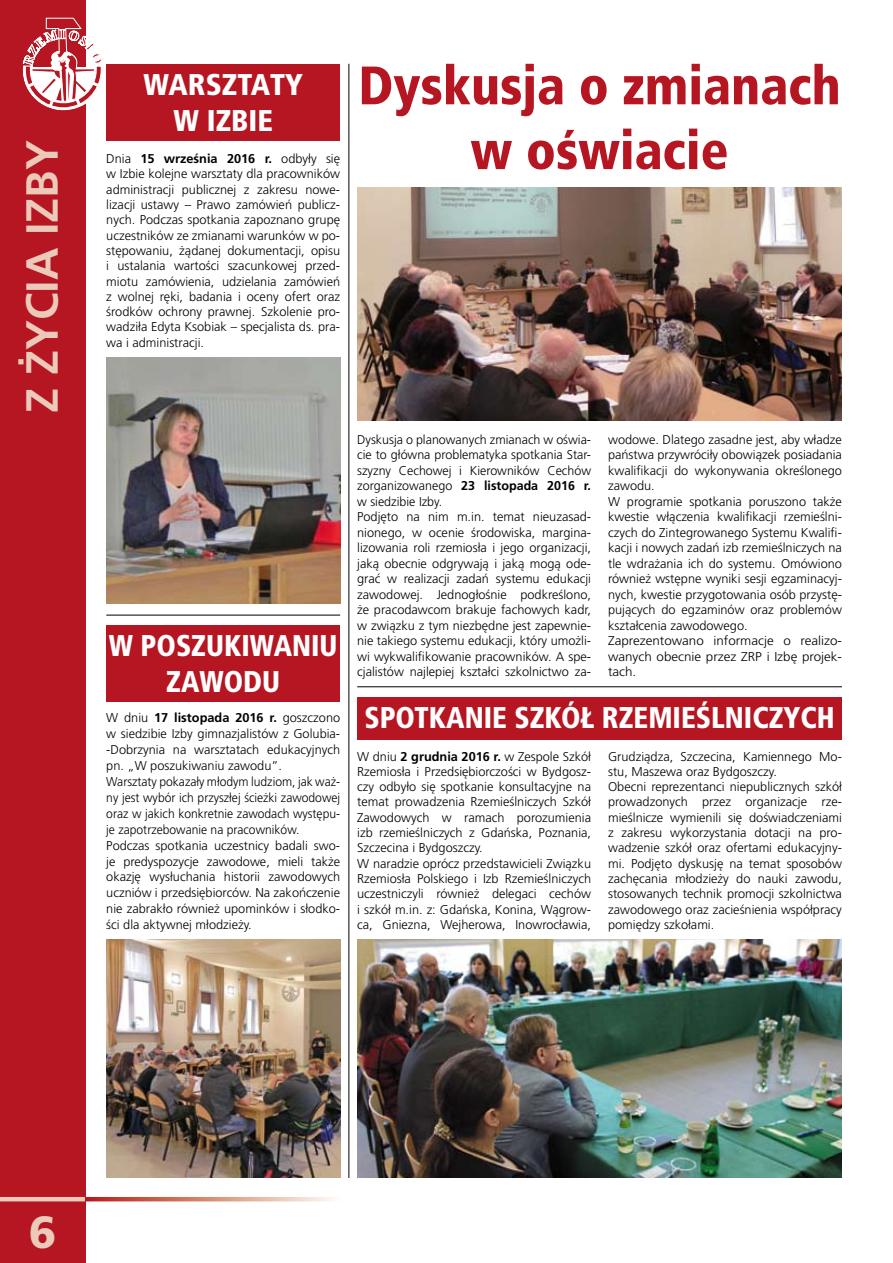
<style>
.page{position:relative;width:893px;height:1263px;background:#fff}
.page>*{position:absolute;margin:0;border:0;box-sizing:border-box;transform-origin:0 0}
.t1{font:900 condensed 54px/64.8px "Frutiger LTCE";color:#b51621;text-align:center}
.t2{font:700 45px "Frutiger CE";color:#eccaba}
.t3{font:900 45px "Frutiger CE";color:#eccaba}
.t4{font:900 condensed 30px/36px "Frutiger LTCE";color:#fff;text-align:center;scale:.95 1}
.t5{font:900 condensed 30px/36px "Frutiger LTCE";color:#fff;text-align:center}
.t6{font:300 12.75px/15.3px "Frutiger CE";color:#000}
.s1{font-weight:700}
</style>
<div class="page">
<div style="left:0;top:0;width:85px;height:1263px;background:#b51621"></div>
<hr style="left:0;top:1197px;width:85px;height:4px;background:#eccaba">
<svg style="left:85px;top:1197px;width:248px;height:4px"></svg>
<svg style="left:22px;top:18px;width:80px;height:93px"></svg>
<div style="left:357px;top:697px;width:485px;height:43px;background:#b51621"></div>
<hr style="left:357px;top:686px;width:485px;height:1px;background:#000">
<div style="left:106px;top:64px;width:234px;height:76px;background:#b51621"></div>
<hr style="left:349px;top:64px;width:1px;height:1114px;background:#000">
<img style="left:106px;top:357px;width:234px;height:247px">
<div style="left:106px;top:625px;width:234px;height:77px;background:#b51621"></div>
<hr style="left:106px;top:615px;width:234px;height:1px;background:#000">
<img style="left:106px;top:940px;width:234px;height:238px">
<img style="left:357px;top:940px;width:485px;height:238px">
<img style="left:357px;top:187px;width:485px;height:234px">
<h2 class="t2" style="left:15px;top:413px;width:269px;rotate:-90deg">Z życia izby</h2>
<h3 class="t5" style="left:143px;top:66px;width:161px">WARSZTATY<br>W IZBIE</h3>
<p class="t6" style="left:106px;top:151px;width:235px;text-align:justify">Dnia <span class="s1">15 września 2016 r.</span> odbyły się w Izbie kolejne warsztaty dla pracowników administracji publicznej z zakresu nowe&shy;lizacji ustawy – Prawo zamówień publicz&shy;nych. Podczas spotkania zapoznano grupę uczestników ze zmianami warunków w po&shy;stępowaniu, żądanej dokumentacji, opisu i ustalania wartości szacunkowej przed&shy;miotu zamówienia, udzielania zamówień z wolnej ręki, badania i oceny ofert oraz środków ochrony prawnej. Szkolenie pro&shy;wadziła Edyta Ksobiak – specjalista ds. pra&shy;wa i administracji.</p>
<h1 class="t1" style="left:358px;top:53px;width:484px">Dyskusja o zmianach w oświacie</h1>
<h3 class="t4" style="left:109px;top:628px;width:242px">W POSZUKIWANIU<br>ZAWODU</h3>
<p class="t6" style="left:106px;top:710px;width:235px;line-height:15.9px">W dniu <span class="s1">17 listopada 2016 r.</span> goszczono w siedzibie Izby gimnazjalistów z Golubia--Dobrzynia na warsztatach edukacyjnych pn. „W poszukiwaniu zawodu”.<br>Warsztaty pokazały młodym ludziom, jak waż&shy;ny jest wybór ich przyszłej ścieżki zawodowej oraz w jakich konkretnie zawodach występu&shy;je zapotrzebowanie na pracowników.<br>Podczas spotkania uczestnicy badali swo&shy;je predyspozycje zawodowe, mieli także okazję wysłuchania historii zawodowych uczniów i przedsiębiorców. Na zakończenie nie zabrakło również upominków i słodko&shy;ści dla aktywnej młodzieży.</p>
<p class="t6" style="left:357px;top:431px;width:235px">Dyskusja o planowanych zmianach w oświa&shy;cie to główna problematyka spotkania Star&shy;szyzny Cechowej i Kierowników Cechów zorganizowanego <span class="s1">23 listopada 2016 r. </span>w siedzibie Izby.<br>Podjęto na nim m.in. temat nieuzasad&shy;nionego, w ocenie środowiska, margina&shy;lizowania roli rzemiosła i jego organizacji, jaką obecnie odgrywają i jaką mogą ode&shy;grać w realizacji zadań systemu edukacji zawodowej. Jednogłośnie podkreślono, że pracodawcom brakuje fachowych kadr, w związku z tym niezbędne jest zapewnie&shy;nie takiego systemu edukacji, który umożli&shy;wi wykwalifikowanie pracowników. A spe&shy;cjalistów najlepiej kształci szkolnictwo za-</p>
<p class="t6" style="left:608px;top:431px;width:235px">wodowe. Dlatego zasadne jest, aby władze państwa przywróciły obowiązek posiadania kwalifikacji do wykonywania określonego zawodu.<br>W programie spotkania poruszono także kwestie włączenia kwalifikacji rzemieślni&shy;czych do Zintegrowanego Systemu Kwalifi&shy;kacji i nowych zadań izb rzemieślniczych na tle wdrażania ich do systemu. Omówiono również wstępne wyniki sesji egzaminacyj&shy;nych, kwestie przygotowania osób przystę&shy;pujących do egzaminów oraz problemów kształcenia zawodowego.<br>Zaprezentowano informacje o realizo&shy;wanych obecnie przez ZRP i Izbę projek&shy;tach.</p>
<h3 class="t4" style="left:364px;top:700px;width:496px">SPOTKANIE SZKÓŁ RZEMIEŚLNICZYCH</h3>
<p class="t6" style="left:357px;top:748px;width:235px">W dniu <span class="s1">2 grudnia 2016 r.</span> w Zespole Szkół Rzemiosła i Przedsiębiorczości w Bydgosz&shy;czy odbyło się spotkanie konsultacyjne na temat prowadzenia Rzemieślniczych Szkół Zawodowych w ramach porozumienia izb rzemieślniczych z Gdańska, Poznania, Szczecina i Bydgoszczy.<br>W naradzie oprócz przedstawicieli Związku Rzemiosła Polskiego i Izb Rzemieślniczych uczestniczyli również delegaci cechów i szkół m.in. z: Gdańska, Konina, Wągrow&shy;ca, Gniezna, Wejherowa, Inowrocławia,</p>
<p class="t6" style="left:608px;top:748px;width:235px">Grudziądza, Szczecina, Kamiennego Mo&shy;stu, Maszewa oraz Bydgoszczy.<br>Obecni reprezentanci niepublicznych szkół prowadzonych przez organizacje rze&shy;mieślnicze wymienili się doświadczeniami z zakresu wykorzystania dotacji na pro&shy;wadzenie szkół oraz ofertami edukacyjny&shy;mi. Podjęto dyskusję na temat sposobów zachęcania młodzieży do nauki zawodu, stosowanych technik promocji szkolnictwa zawodowego oraz zacieśnienia współpracy pomiędzy szkołami.</p>
<h2 class="t3" style="left:29px;top:1205px;width:29px">6</h2>
</div>
